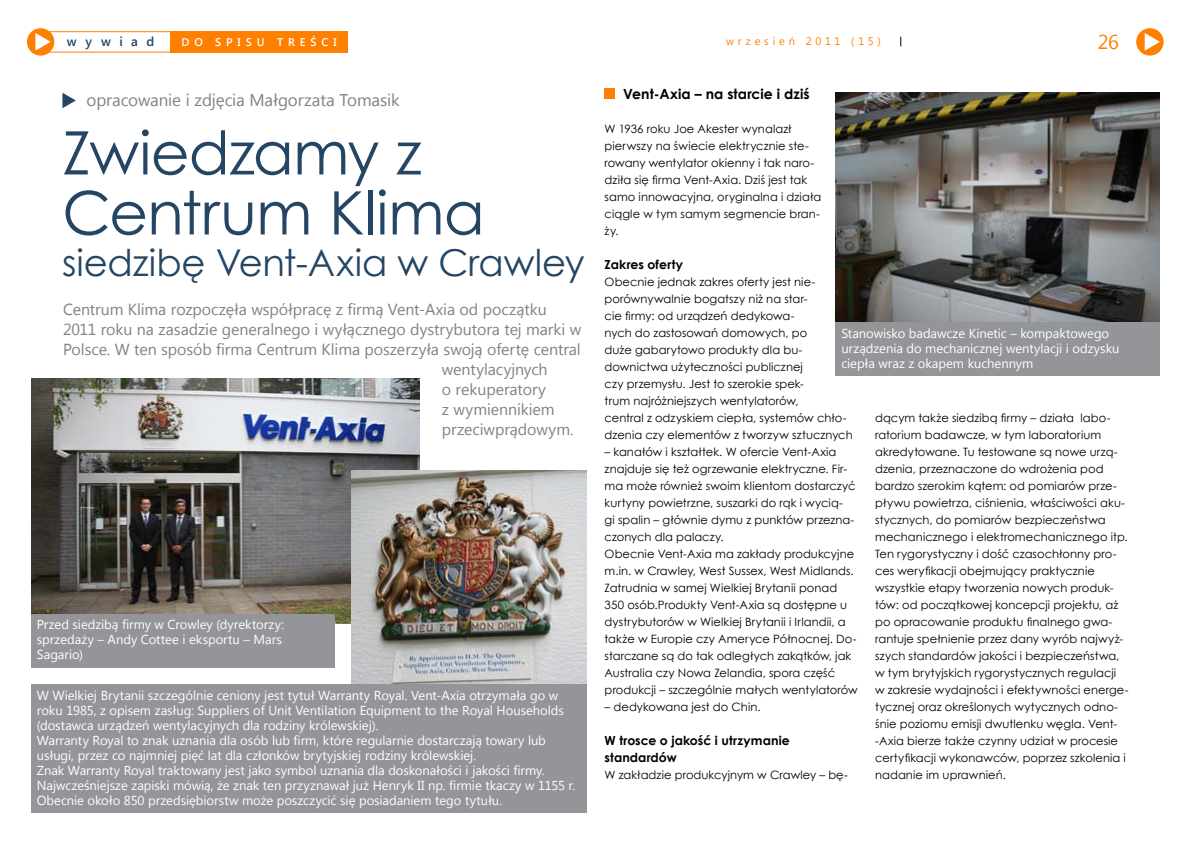
<style>
.page{position:relative;width:1191px;height:842px;background:#fff}
.page>*{position:absolute;margin:0;border:0;box-sizing:border-box;transform-origin:0 0}
.t1{font:60px/60px "Century Gothic";letter-spacing:-.01em;color:#244564}
.t2{font:37px "Century Gothic";letter-spacing:-.005em;color:#244564}
.t3{font:20px "Segoe UI";color:#ff8000}
.t4{font:17px "Segoe UI";letter-spacing:-.01em;color:#808285}
.t5{font:16px "Segoe UI";letter-spacing:-.005em;color:#808285}
.t6{font:700 14px "Century Gothic";letter-spacing:.005em;color:#000}
.t7{font:13px/15px "Segoe UI";letter-spacing:-.005em;color:#fff}
.t8{font:600 13px "Segoe UI";letter-spacing:.65em;color:#244564}
.t9{font:700 12.5px/17px "Century Gothic";letter-spacing:.005em;color:#000}
.t10{font:11.5px/17px "Century Gothic";letter-spacing:.005em;color:#000}
.t11{font:600 11.1px "Segoe UI";letter-spacing:.445em;color:#fff}
.t12{font:11px "Segoe UI";letter-spacing:.345em;color:#ff8000}
</style>
<div class="page">
<div style="left:27px;top:28px;width:27px;height:28px;background:#ff8000;border-radius:50%"></div>
<svg style="left:36px;top:33px;width:15px;height:18px"></svg>
<div style="left:1136px;top:28px;width:27px;height:28px;background:#ff8000;border-radius:50%"></div>
<svg style="left:1144px;top:33px;width:16px;height:18px"></svg>
<div style="left:170px;top:31px;width:178px;height:22px;background:#ff8000"></div>
<div style="left:34px;top:31px;width:139px;height:22px;border:1px solid #ff8000"></div>
<svg style="left:62px;top:93px;width:14px;height:15px"></svg>
<div style="left:604px;top:89px;width:11px;height:10px;background:#ff8000"></div>
<img style="left:31px;top:378px;width:388px;height:245px">
<img style="left:351px;top:470px;width:236px;height:215px">
<div style="left:31px;top:614px;width:304px;height:53px;background:#939598"></div>
<div style="left:31px;top:685px;width:556px;height:128px;background:#939598"></div>
<img style="left:835px;top:93px;width:324px;height:229px">
<div style="left:835px;top:322px;width:324px;height:54px;background:#939598"></div>
<p class="t8" style="left:67px;top:32px;width:89px">WYWIAD</p>
<p class="t11" style="left:181px;top:34px;width:157px">DO SPISU TREŚCI</p>
<p class="t12" style="left:726px;top:34px;width:156px">wrzesień 2011 (15)</p>
<h3 class="t3" style="left:1097px;top:28px;width:23px">26</h3>
<h3 class="t4" style="left:86px;top:88px;width:314px">opracowanie i zdjęcia Małgorzata Tomasik</h3>
<p class="t6" style="left:623px;top:83px;width:188px">Vent-Axia – na starcie i dziś</p>
<p class="t10" style="left:604px;top:120px;width:218px">W 1936 roku Joe Akester wynalazł pierwszy na świecie elektrycznie ste&shy;rowany wentylator okienny i tak naro&shy;dziła się firma Vent-Axia. Dziś jest tak samo innowacyjna, oryginalna i działa ciągle w tym samym segmencie bran&shy;ży.</p>
<p class="t9" style="left:604px;top:256px;width:80px">Zakres oferty</p>
<p class="t10" style="left:604px;top:273px;width:249px">Obecnie jednak zakres oferty jest nie&shy;porównywalnie bogatszy niż na star-<br>cie firmy: od urządzeń dedykowa-<br>nych do zastosowań domowych, po<br>duże gabarytowo produkty dla bu&shy;downictwa użyteczności publicznej<br>czy przemysłu. Jest to szerokie spek-<br>trum najróżniejszych wentylatorów,<br>central z odzyskiem ciepła, systemów chło&shy;dzenia czy elementów z tworzyw sztucznych</p>
<p class="t10" style="left:604px;top:443px;width:255px">– kanałów i kształtek. W ofercie Vent-Axia znajduje się też ogrzewanie elektryczne. Fir&shy;ma może również swoim klientom dostarczyć kurtyny powietrzne, suszarki do rąk i wycią-<br>gi spalin – głównie dymu z punktów przezna&shy;czonych dla palaczy.<br>Obecnie Vent-Axia ma zakłady produkcyjne m.in. w Crawley, West Sussex, West Midlands.<br>Zatrudnia w samej Wielkiej Brytanii ponad 350 osób.Produkty Vent-Axia są dostępne u dystrybutorów w Wielkiej Brytanii i Irlandii, a także w Europie czy Ameryce Północnej. Do&shy;starczane są do tak odległych zakątków, jak Australia czy Nowa Zelandia, spora część produkcji – szczególnie małych wentylatorów</p>
<p class="t10" style="left:604px;top:698px;width:157px">– dedykowana jest do Chin.</p>
<p class="t9" style="left:604px;top:732px;width:187px">W trosce o jakość i utrzymanie standardów</p>
<p class="t10" style="left:604px;top:766px;width:245px">W zakładzie produkcyjnym w Crawley – bę-</p>
<h1 class="t1" style="left:62px;top:122px;width:424px">Zwiedzamy z<br>Centrum Klima</h1>
<h2 class="t2" style="left:62px;top:237px;width:524px">siedzibę Vent-Axia w Crawley</h2>
<h3 class="t5" style="left:63px;top:298px;width:485px">Centrum Klima rozpoczęła współpracę z firmą Vent-Axia od początku</h3>
<h3 class="t5" style="left:63px;top:318px;width:520px">2011 roku na zasadzie generalnego i wyłącznego dystrybutora tej marki w</h3>
<h3 class="t5" style="left:63px;top:338px;width:519px">Polsce. W ten sposób firma Centrum Klima poszerzyła swoją ofertę central</h3>
<h3 class="t5" style="left:442px;top:358px;width:107px">wentylacyjnych</h3>
<h3 class="t5" style="left:442px;top:378px;width:106px">o rekuperatory</h3>
<h3 class="t5" style="left:442px;top:398px;width:114px">z wymiennikiem</h3>
<h3 class="t5" style="left:442px;top:418px;width:133px">przeciwprądowym.</h3>
<p class="t7" style="left:841px;top:325px;width:280px">Stanowisko badawcze Kinetic – kompaktowego urządzenia do mechanicznej wentylacji i odzysku ciepła wraz z okapem kuchennym</p>
<p class="t10" style="left:875px;top:409px;width:255px">dącym także siedzibą firmy – działa labo&shy;ratorium badawcze, w tym laboratorium akredytowane. Tu testowane są nowe urzą&shy;dzenia, przeznaczone do wdrożenia pod bardzo szerokim kątem: od pomiarów prze&shy;pływu powietrza, ciśnienia, właściwości aku&shy;stycznych, do pomiarów bezpieczeństwa mechanicznego i elektromechanicznego itp.<br>Ten rygorystyczny i dość czasochłonny pro&shy;ces weryfikacji obejmujący praktycznie wszystkie etapy tworzenia nowych produk&shy;tów: od początkowej koncepcji projektu, aż po opracowanie produktu finalnego gwa&shy;rantuje spełnienie przez dany wyrób najwyż&shy;szych standardów jakości i bezpieczeństwa, w tym brytyjskich rygorystycznych regulacji w zakresie wydajności i efektywności energe&shy;tycznej oraz określonych wytycznych odno&shy;śnie poziomu emisji dwutlenku węgla. Vent--Axia bierze także czynny udział w procesie certyfikacji wykonawców, poprzez szkolenia i nadanie im uprawnień.</p>
<p class="t7" style="left:37px;top:616px;width:249px">Przed siedzibą firmy w Crowley (dyrektorzy: sprzedaży – Andy Cottee i eksportu – Mars<br>Sagario)</p>
<p class="t7" style="left:37px;top:687px;width:540px">W Wielkiej Brytanii szczególnie ceniony jest tytuł Warranty Royal. Vent-Axia otrzymała go w roku 1985, z opisem zasług: Suppliers of Unit Ventilation Equipment to the Royal Households (dostawca urządzeń wentylacyjnych dla rodziny królewskiej).<br>Warranty Royal to znak uznania dla osób lub firm, które regularnie dostarczają towary lub usługi, przez co najmniej pięć lat dla członków brytyjskiej rodziny królewskiej.<br>Znak Warranty Royal traktowany jest jako symbol uznania dla doskonałości i jakości firmy.<br>Najwcześniejsze zapiski mówią, że znak ten przyznawał już Henryk II np. firmie tkaczy w 1155 r.<br>Obecnie około 850 przedsiębiorstw może poszczycić się posiadaniem tego tytułu.</p>
</div>
